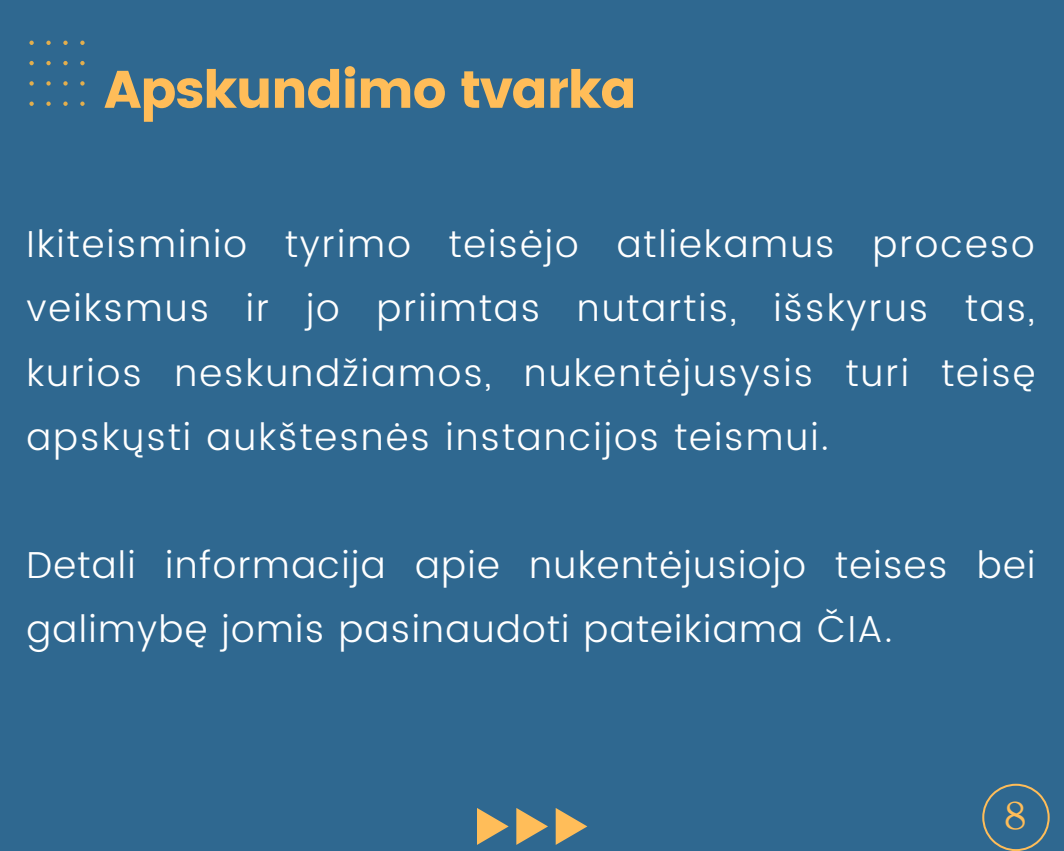
<style>
.page{position:relative;width:1064px;height:851px;background:#fff}
.page>*{position:absolute;margin:0;border:0;box-sizing:border-box;transform-origin:0 0}
.t1{font:52.5px "Poppins";letter-spacing:-.03em;color:#ffbd59}
.t2{font:43.95px "Forum";color:#ffbd59}
.t3{font:300 37.5px/64.2px "Poppins";letter-spacing:.035em;color:#fff;text-align:justify}
</style>
<div class="page">
<div style="left:0;top:0;width:1063px;height:850px;background:#2f6890"></div>
<svg style="left:63px;top:61px;width:5px;height:4px"></svg>
<svg style="left:46px;top:61px;width:5px;height:4px"></svg>
<svg style="left:29px;top:61px;width:5px;height:4px"></svg>
<svg style="left:80px;top:61px;width:5px;height:4px"></svg>
<svg style="left:63px;top:81px;width:5px;height:5px"></svg>
<svg style="left:46px;top:81px;width:5px;height:5px"></svg>
<svg style="left:29px;top:81px;width:5px;height:5px"></svg>
<svg style="left:80px;top:81px;width:5px;height:5px"></svg>
<svg style="left:63px;top:41px;width:5px;height:4px"></svg>
<svg style="left:46px;top:41px;width:5px;height:4px"></svg>
<svg style="left:29px;top:41px;width:5px;height:4px"></svg>
<svg style="left:80px;top:41px;width:5px;height:4px"></svg>
<svg style="left:63px;top:101px;width:5px;height:5px"></svg>
<svg style="left:46px;top:101px;width:5px;height:5px"></svg>
<svg style="left:29px;top:101px;width:5px;height:5px"></svg>
<svg style="left:80px;top:101px;width:5px;height:5px"></svg>
<svg style="left:555px;top:808px;width:32px;height:36px"></svg>
<svg style="left:516px;top:808px;width:32px;height:36px"></svg>
<svg style="left:477px;top:808px;width:31px;height:36px"></svg>
<svg style="left:982px;top:783px;width:67px;height:67px"></svg>
<h1 class="t1" style="left:104px;top:59px;width:534px">Apskundimo tvarka</h1>
<p class="t3" style="left:26px;top:212px;width:1010px">Ikiteisminio tyrimo teisėjo atliekamus proceso veiksmus ir jo priimtas nutartis, išskyrus tas, kurios neskundžiamos, nukentėjusysis turi teisę apskųsti aukštesnės instancijos teismui.</p>
<p class="t3" style="left:26px;top:533px;width:1010px">Detali informacija apie nukentėjusiojo teises bei galimybę jomis pasinaudoti pateikiama ČIA.</p>
<p class="t2" style="left:1004px;top:790px;width:24px">8</p>
</div>
